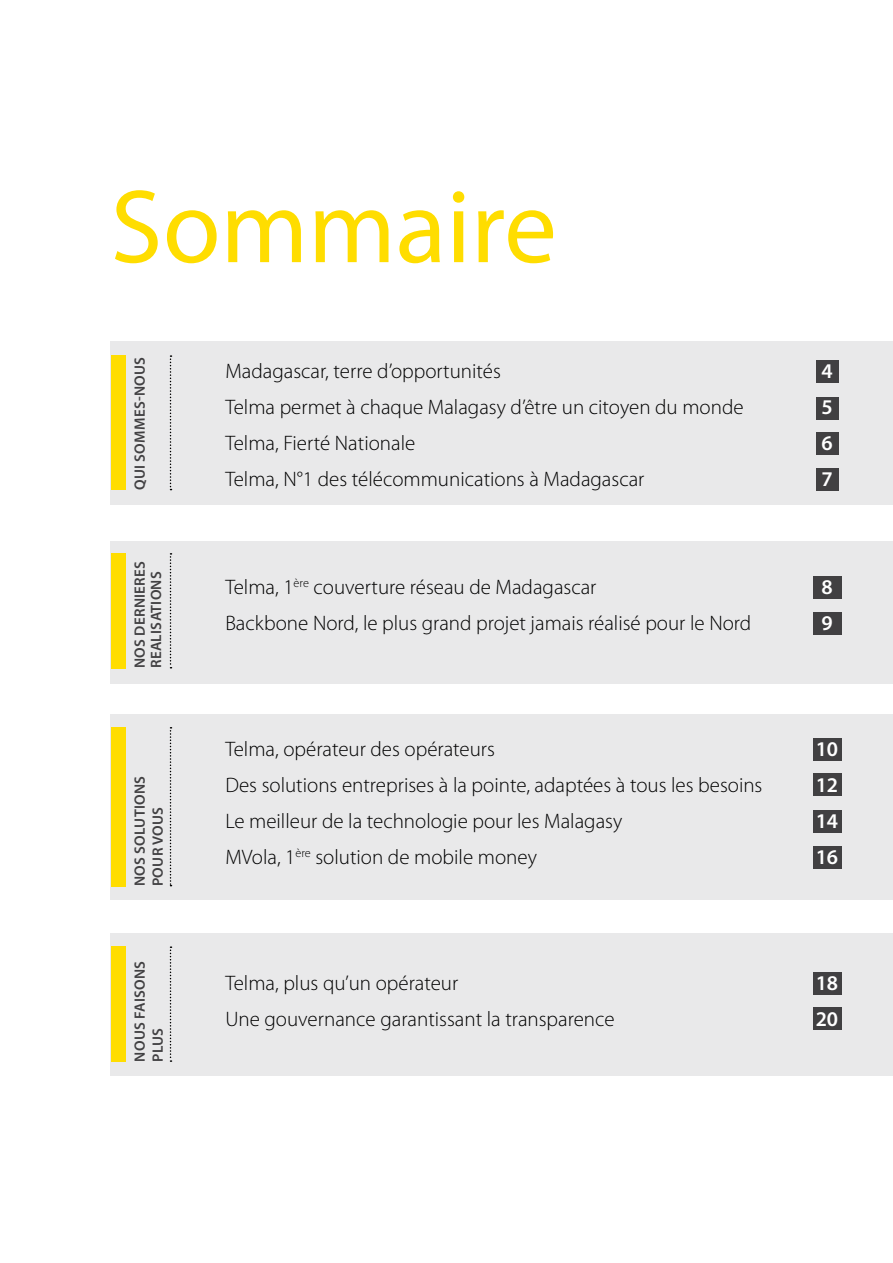
<style>
.page{position:relative;width:893px;height:1263px;background:#fff}
.page>*{position:absolute;margin:0;border:0;box-sizing:border-box;transform-origin:0 0}
.t1{font:105px "Myriad Pro";color:#fd0}
.t2{font:300 21px/36px "Myriad Pro";color:#000}
.t3{font:600 21px/36px "Myriad Pro";color:#fff;text-align:justify}
.t4{font:600 15px/18px "Myriad Pro";letter-spacing:.02em;color:#414042}
</style>
<div class="page">
<div style="left:111px;top:933px;width:782px;height:143px;background:#e9e9ea"></div>
<div style="left:111px;top:341px;width:782px;height:164px;background:#e9e9ea"></div>
<div style="left:111px;top:541px;width:782px;height:143px;background:#e9e9ea"></div>
<div style="left:111px;top:714px;width:782px;height:185px;background:#e9e9ea"></div>
<div style="left:816px;top:360px;width:22px;height:23px;background:#414042"></div>
<div style="left:813px;top:576px;width:28px;height:23px;background:#414042"></div>
<div style="left:813px;top:738px;width:28px;height:23px;background:#414042"></div>
<div style="left:813px;top:971px;width:28px;height:23px;background:#414042"></div>
<div style="left:813px;top:612px;width:28px;height:23px;background:#414042"></div>
<div style="left:813px;top:773px;width:28px;height:23px;background:#414042"></div>
<div style="left:813px;top:1007px;width:28px;height:23px;background:#414042"></div>
<div style="left:813px;top:810px;width:28px;height:23px;background:#414042"></div>
<div style="left:813px;top:846px;width:28px;height:23px;background:#414042"></div>
<div style="left:816px;top:396px;width:22px;height:23px;background:#414042"></div>
<div style="left:816px;top:432px;width:22px;height:23px;background:#414042"></div>
<div style="left:816px;top:468px;width:22px;height:23px;background:#414042"></div>
<div style="left:111px;top:355px;width:14px;height:135px;background:#fd0"></div>
<div style="left:111px;top:553px;width:14px;height:115px;background:#fd0"></div>
<div style="left:111px;top:727px;width:14px;height:159px;background:#fd0"></div>
<div style="left:111px;top:946px;width:14px;height:116px;background:#fd0"></div>
<svg style="left:170px;top:355px;width:2px;height:135px"></svg>
<svg style="left:170px;top:553px;width:2px;height:115px"></svg>
<svg style="left:170px;top:727px;width:2px;height:159px"></svg>
<svg style="left:170px;top:946px;width:2px;height:116px"></svg>
<h1 class="t1" style="left:111px;top:162px;width:448px">Sommaire</h1>
<p class="t4" style="left:130px;top:490px;width:135px;rotate:-90deg">qui sommes-nous</p>
<p class="t4" style="left:131px;top:668px;width:109px;line-height:16.5px;rotate:-90deg">Nos dernieres<br>Realisations</p>
<p class="t4" style="left:130px;top:886px;width:112px;rotate:-90deg">Nos Solutions pour vous</p>
<p class="t4" style="left:130px;top:1062px;width:102px;rotate:-90deg">Nous faisons plus</p>
<p class="t2" style="left:225px;top:353px;width:520px">Madagascar, terre d’opportunités<br>Telma permet à chaque Malagasy d’être un citoyen du monde Telma, Fierté Nationale<br>Telma, N°1 des télécommunications à Madagascar</p>
<p class="t2" style="left:225px;top:569px;width:527px">Telma, 1<sup>ère</sup> couverture réseau de Madagascar<br>Backbone Nord, le plus grand projet jamais réalisé pour le Nord</p>
<p class="t2" style="left:225px;top:731px;width:539px">Telma, opérateur des opérateurs<br>Des solutions entreprises à la pointe, adaptées à tous les besoins Le meilleur de la technologie pour les Malagasy<br>MVola, 1<sup>ère</sup> solution de mobile money</p>
<p class="t2" style="left:225px;top:965px;width:391px">Telma, plus qu’un opérateur<br>Une gouvernance garantissant la transparence</p>
<p class="t3" style="left:821px;top:352px;width:13px">4<br>5<br>6<br>7</p>
<p class="t3" style="left:821px;top:568px;width:13px">8<br>9</p>
<p class="t3" style="left:816px;top:730px;width:24px">10<br>12<br>14<br>16</p>
<p class="t3" style="left:816px;top:964px;width:24px">18<br>20</p>
</div>
